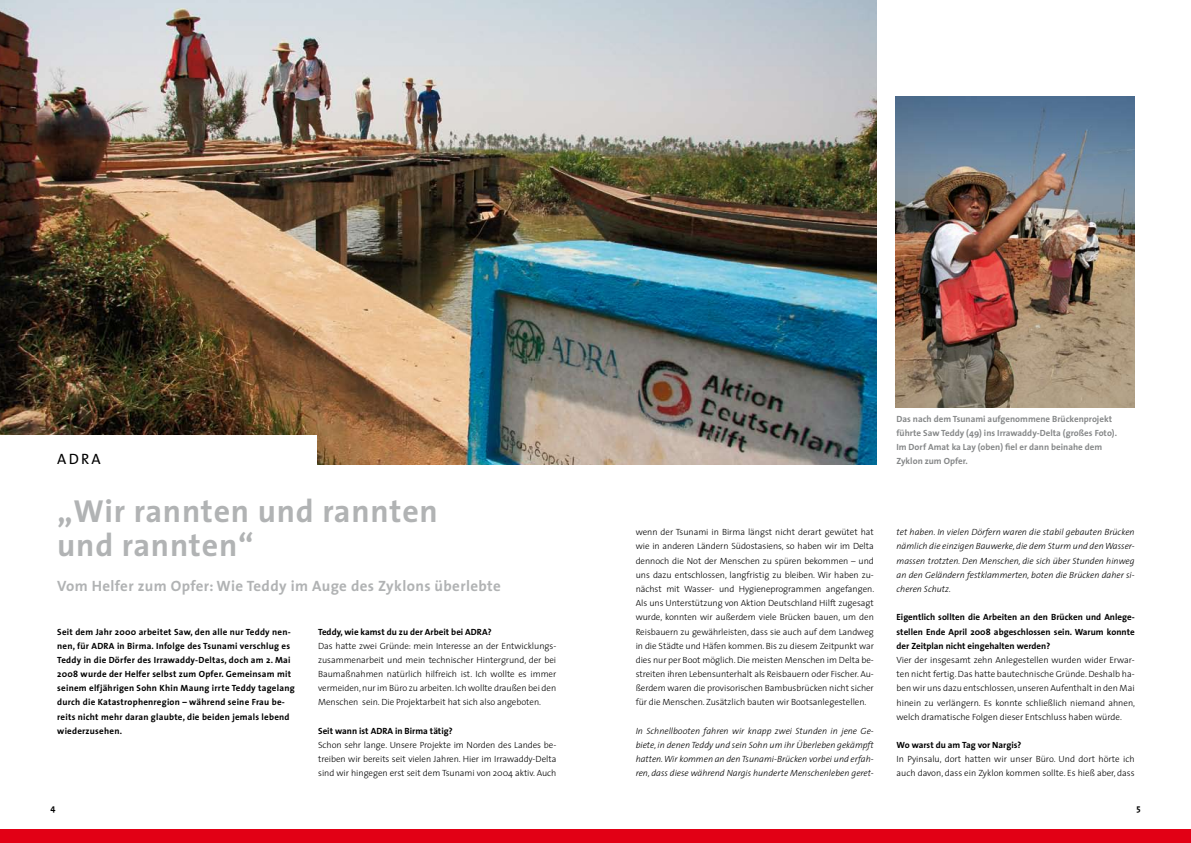
<style>
.page{position:relative;width:1191px;height:843px;background:#fff}
.page>*{position:absolute;margin:0;border:0;box-sizing:border-box;transform-origin:0 0}
.t1{font:700 32px/34px "The Sans";letter-spacing:.025em;color:#b1b3b4}
.t2{font:700 15px "The Sans";letter-spacing:.025em;color:#b1b3b4}
.t3{font:15px "The Sans";color:#000}
.t4{font:300 9px/14.2px "The Sans";letter-spacing:-.005em;color:#000;text-align:justify}
.t5{font:700 9px/14.2px "The Sans";letter-spacing:.025em;color:#000}
.t6{font:italic 300 9px/14.2px "The Sans";color:#000;text-align:justify}
.t7{font:700 9px/14.2px "The Sans";color:#868889}
.t8{font:700 9px "The Sans";color:#000}
</style>
<div class="page">
<div style="left:0;top:828px;width:596px;height:14px;background:#e20015"></div>
<div style="left:596px;top:828px;width:595px;height:14px;background:#e20015"></div>
<img style="left:0;top:0;width:876px;height:464px">
<div style="left:0;top:435px;width:316px;height:45px;background:#fff"></div>
<img style="left:895px;top:97px;width:239px;height:310px">
<h2 class="t3" style="left:57px;top:446px;width:45px">ADRA</h2>
<h1 class="t1" style="left:57px;top:493px;width:382px">„Wir rannten und rannten und rannten“</h1>
<h2 class="t2" style="left:57px;top:573px;width:445px">Vom Helfer zum Opfer: Wie Teddy im Auge des Zyklons überlebte</h2>
<p class="t5" style="left:57px;top:624px;width:239px">Seit dem Jahr 2000 arbeitet Saw, den alle nur Teddy nen&shy;nen, für ADRA in Birma. Infolge des Tsunami verschlug es Teddy in die Dörfer des Irrawaddy-Deltas, doch am 2. Mai 2008 wurde der Helfer selbst zum Opfer. Gemeinsam mit seinem elfjährigen Sohn Khin Maung irrte Teddy tagelang durch die Katastrophenregion – während seine Frau be&shy;reits nicht mehr daran glaubte, die beiden jemals lebend wiederzusehen.</p>
<p class="t8" style="left:318px;top:624px;width:175px">Teddy, wie kamst du zu der Arbeit bei ADRA?</p>
<p class="t4" style="left:318px;top:638px;width:240px">Das hatte zwei Gründe: mein Interesse an der Entwicklungs&shy;zusammenarbeit und mein technischer Hintergrund, der bei Baumaßnahmen natürlich hilfreich ist. Ich wollte es immer vermeiden,nur im Büro zu arbeiten. Ich wollte draußen bei den Menschen sein. Die Projektarbeit hat sich also angeboten.</p>
<p class="t8" style="left:318px;top:723px;width:136px">Seit wann ist ADRA in Birma tätig?</p>
<p class="t4" style="left:318px;top:737px;width:240px">Schon sehr lange. Unsere Projekte im Norden des Landes be&shy;treiben wir bereits seit vielen Jahren. Hier im Irrawaddy-Delta sind wir hingegen erst seit dem Tsunami von 2004 aktiv. Auch</p>
<p class="t7" style="left:896px;top:411px;width:222px">Das nach dem Tsunami aufgenommene Brückenprojekt führte Saw Teddy (49) ins Irrawaddy-Delta (großes Foto).<br>Im Dorf Amat ka Lay (oben) fiel er dann beinahe dem Zyklon zum Opfer.</p>
<p class="t4" style="left:636px;top:524px;width:240px">wenn der Tsunami in Birma längst nicht derart gewütet hat wie in anderen Ländern Südostasiens, so haben wir im Delta dennoch die Not der Menschen zu spüren bekommen – und uns dazu entschlossen, langfristig zu bleiben. Wir haben zu&shy;nächst mit Wasser- und Hygieneprogrammen angefangen.<br>Als uns Unterstützung von Aktion Deutschland Hilft zugesagt wurde, konnten wir außerdem viele Brücken bauen, um den Reisbauern zu gewährleisten, dass sie auch auf dem Landweg in die Städte und Häfen kommen. Bis zu diesem Zeitpunkt war dies nur per Boot möglich. Die meisten Menschen im Delta be&shy;streiten ihren Lebensunterhalt als Reisbauern oder Fischer. Au&shy;ßerdem waren die provisorischen Bambusbrücken nicht sicher für die Menschen. Zusätzlich bauten wir Bootsanlegestellen.</p>
<p class="t6" style="left:636px;top:723px;width:240px">In Schnellbooten fahren wir knapp zwei Stunden in jene Ge&shy;biete, in denen Teddy und sein Sohn um ihr Überleben gekämpft hatten. Wir kommen an den Tsunami-Brücken vorbei und erfah&shy;ren, dass diese während Nargis hunderte Menschenleben geret-</p>
<p class="t6" style="left:896px;top:525px;width:240px">tet haben. In vielen Dörfern waren die stabil gebauten Brücken nämlich die einzigen Bauwerke, die dem Sturm und den Wasser&shy;massen trotzten. Den Menschen, die sich über Stunden hinweg an den Geländern festklammerten, boten die Brücken daher si&shy;cheren Schutz.</p>
<p class="t5" style="left:896px;top:610px;width:240px;text-align:justify">Eigentlich sollten die Arbeiten an den Brücken und Anlege&shy;stellen Ende April 2008 abgeschlossen sein. Warum konnte der Zeitplan nicht eingehalten werden?</p>
<p class="t4" style="left:896px;top:652px;width:240px">Vier der insgesamt zehn Anlegestellen wurden wider Erwar&shy;ten nicht fertig.Das hatte bautechnische Gründe.Deshalb ha&shy;ben wir uns dazu entschlossen,unseren Aufenthalt in den Mai hinein zu verlängern. Es konnte schließlich niemand ahnen, welch dramatische Folgen dieser Entschluss haben würde.</p>
<p class="t8" style="left:896px;top:737px;width:126px">Wo warst du am Tag vor Nargis?</p>
<p class="t4" style="left:896px;top:751px;width:240px">In Pyinsalu, dort hatten wir unser Büro. Und dort hörte ich auch davon, dass ein Zyklon kommen sollte. Es hieß aber, dass</p>
<p class="t5" style="left:50px;top:800px;width:6px">4</p>
<p class="t5" style="left:1136px;top:800px;width:6px">5</p>
</div>
